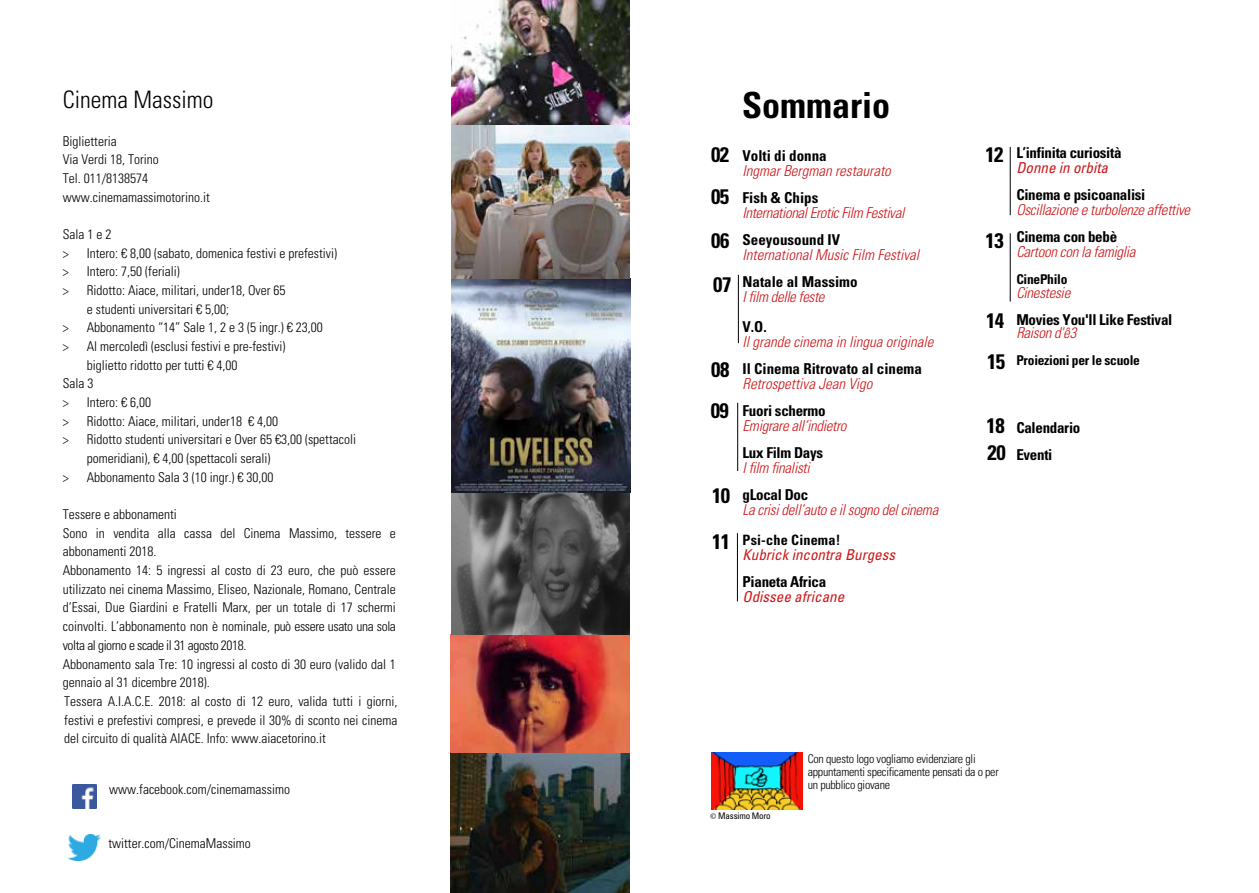
<style>
.page{position:relative;width:1259px;height:893px;background:#fff}
.page>*{position:absolute;margin:0;border:0;box-sizing:border-box;transform-origin:0 0}
.t1{font:700 condensed 36px "Univers";color:#000}
.t2{font:300 condensed 24px "Univers";color:#000}
.t3{font:700 condensed 21px/42.5px "Univers";letter-spacing:-.02em;color:#000}
.t4{font:italic 300 condensed 15px "Univers";letter-spacing:-.02em;color:#cd1619}
.t5{font:700 condensed 15px/27px "Univers";letter-spacing:-.02em;color:#000}
.t6{font:italic 300 condensed 15px "Univers";color:#cd1619}
.t7{font:700 condensed 15px "Univers";color:#000}
.t8{font:italic condensed 15px "Univers";color:#cd1619}
.t9{font:700 condensed 14.25px "Univers";letter-spacing:.01em;color:#000}
.t10{font:300 condensed 13.5px/18.6px "Univers";color:#000}
.t11{font:700 condensed 13.5px "Univers";letter-spacing:-.02em;color:#000}
.t12{font:300 condensed 12px/13.2px "Univers";letter-spacing:-.02em;color:#000}
.t13{font:condensed 9px "Univers";letter-spacing:-.02em;color:#000}
.s1{font-family:"Minion Pro";font-stretch:normal}
</style>
<div class="page">
<img style="left:451px;top:1px;width:178px;height:124px">
<img style="left:711px;top:753px;width:91px;height:56px">
<img style="left:451px;top:753px;width:178px;height:140px">
<img style="left:451px;top:125px;width:179px;height:628px">
<img style="left:67px;top:835px;width:34px;height:26px">
<img style="left:73px;top:785px;width:24px;height:23px">
<hr style="left:737px;top:403px;width:1px;height:68px;background:#000">
<hr style="left:737px;top:533px;width:1px;height:68px;background:#000">
<hr style="left:1010px;top:233px;width:1px;height:69px;background:#000">
<hr style="left:1010px;top:147px;width:1px;height:68px;background:#000">
<hr style="left:738px;top:275px;width:1px;height:68px;background:#000">
<h2 class="t2" style="left:63px;top:85px;width:152px">Cinema Massimo</h2>
<p class="t10" style="left:63px;top:132px;width:148px">Biglietteria<br>Via Verdi 18, Torino<br>Tel. 011/8138574 www.cinemamassimotorino.it</p>
<p class="t10" style="left:63px;top:225px;width:50px">Sala 1 e 2</p>
<p class="t10" style="left:63px;top:244px;width:276px">&gt; Intero: € 8,00 (sabato, domenica festivi e prefestivi)</p>
<p class="t10" style="left:63px;top:262px;width:118px">&gt; Intero: 7,50 (feriali)</p>
<p class="t10" style="left:63px;top:281px;width:224px">&gt; Ridotto: Aiace, militari, under18, Over 65</p>
<p class="t10" style="left:87px;top:300px;width:144px">e studenti universitari € 5,00;</p>
<p class="t10" style="left:63px;top:318px;width:262px">&gt; Abbonamento “14” Sale 1, 2 e 3 (5 ingr.) € 23,00</p>
<p class="t10" style="left:63px;top:337px;width:224px">&gt; Al mercoledì (esclusi festivi e pre-festivi)</p>
<p class="t10" style="left:87px;top:356px;width:152px">biglietto ridotto per tutti € 4,00</p>
<p class="t10" style="left:63px;top:374px;width:32px">Sala 3</p>
<p class="t10" style="left:63px;top:393px;width:90px">&gt; Intero: € 6,00</p>
<p class="t10" style="left:63px;top:412px;width:217px">&gt; Ridotto: Aiace, militari, under18 € 4,00</p>
<p class="t10" style="left:63px;top:430px;width:295px">&gt; Ridotto studenti universitari e Over 65 €3,00 (spettacoli</p>
<p class="t10" style="left:87px;top:449px;width:185px">pomeridiani), € 4,00 (spettacoli serali)</p>
<p class="t10" style="left:63px;top:468px;width:212px">&gt; Abbonamento Sala 3 (10 ingr.) € 30,00</p>
<p class="t10" style="left:63px;top:505px;width:336px">Tessere e abbonamenti<br>Sono in vendita alla cassa del Cinema Massimo, tessere e abbonamenti 2018.<br>Abbonamento 14: 5 ingressi al costo di 23 euro, che può essere utilizzato nei cinema Massimo, Eliseo, Nazionale, Romano, Centrale d’Essai, Due Giardini e Fratelli Marx, per un totale di 17 schermi coinvolti. L’abbonamento non è nominale, può essere usato una sola volta al giorno e scade il 31 agosto 2018.<br>Abbonamento sala Tre: 10 ingressi al costo di 30 euro (valido dal 1 gennaio al 31 dicembre 2018).<br>Tessera A.I.A.C.E. 2018: al costo di 12 euro, valida tutti i giorni, festivi e prefestivi compresi, e prevede il 30% di sconto nei cinema del circuito di qualità AIACE. Info: www.aiacetorino.it</p>
<p class="t10" style="left:109px;top:780px;width:182px">www.facebook.com/cinemamassimo</p>
<p class="t10" style="left:108px;top:834px;width:144px">twitter.com/CinemaMassimo</p>
<h3 class="t3" style="left:711px;top:133px;width:20px">02<br>05</h3>
<h3 class="t3" style="left:711px;top:219px;width:20px">06</h3>
<h3 class="t3" style="left:713px;top:263px;width:20px">07</h3>
<h3 class="t3" style="left:711px;top:348px;width:20px">08</h3>
<h3 class="t3" style="left:710px;top:390px;width:20px">09</h3>
<h3 class="t3" style="left:712px;top:474px;width:20px">10</h3>
<h3 class="t3" style="left:712px;top:521px;width:20px">11</h3>
<h1 class="t1" style="left:742px;top:83px;width:149px">Sommario</h1>
<p class="t7" style="left:742px;top:147px;width:86px">Volti di donna</p>
<p class="t6" style="left:742px;top:162px;width:150px">Ingmar Bergman restaurato</p>
<p class="t7" style="left:742px;top:189px;width:77px">Fish &amp; Chips</p>
<p class="t4" style="left:742px;top:204px;width:163px">International Erotic Film Festival</p>
<p class="t7" style="left:742px;top:231px;width:99px">Seeyousound IV</p>
<p class="t6" style="left:742px;top:246px;width:178px">International Music Film Festival</p>
<p class="t7" style="left:742px;top:273px;width:116px">Natale al Massimo</p>
<p class="t4" style="left:742px;top:288px;width:83px">I film delle feste</p>
<p class="t5" style="left:742px;top:313px;width:26px">V.O.</p>
<p class="t6" style="left:742px;top:333px;width:192px">Il grande cinema in lingua originale</p>
<p class="t7" style="left:742px;top:360px;width:181px">Il Cinema Ritrovato al cinema</p>
<p class="t6" style="left:742px;top:375px;width:131px">Retrospettiva Jean Vigo</p>
<p class="t5" style="left:742px;top:397px;width:85px">Fuori schermo</p>
<p class="t4" style="left:742px;top:417px;width:105px">Emigrare all’indietro</p>
<p class="t5" style="left:742px;top:439px;width:82px">Lux Film Days</p>
<p class="t4" style="left:742px;top:459px;width:69px">I film finalisti</p>
<p class="t5" style="left:742px;top:481px;width:67px">gLocal Doc</p>
<p class="t4" style="left:742px;top:501px;width:197px">La crisi dell’auto e il sogno del cinema</p>
<p class="t9" style="left:742px;top:531px;width:99px">Psi-che Cinema!</p>
<p class="t8" style="left:742px;top:545px;width:154px">Kubrick incontra Burgess</p>
<p class="t5" style="left:742px;top:568px;width:85px">Pianeta Africa</p>
<p class="t8" style="left:742px;top:587px;width:103px">Odissee africane</p>
<h3 class="t3" style="left:985px;top:133px;width:20px">12</h3>
<h3 class="t3" style="left:985px;top:219px;width:20px">13</h3>
<h3 class="t3" style="left:986px;top:299px;width:20px">14</h3>
<h3 class="t3" style="left:987px;top:340px;width:20px">15</h3>
<p class="t5" style="left:1016px;top:139px;width:107px">L’infinita curiosità</p>
<p class="t8" style="left:1016px;top:158px;width:93px">Donne in orbita</p>
<p class="t5" style="left:1016px;top:181px;width:130px">Cinema e psicoanalisi</p>
<p class="t4" style="left:1016px;top:201px;width:175px">Oscillazione e turbolenze affettive</p>
<p class="t5" style="left:1016px;top:223px;width:102px">Cinema con bebè</p>
<p class="t4" style="left:1016px;top:243px;width:121px">Cartoon con la famiglia</p>
<p class="t11" style="left:1016px;top:271px;width:53px">CinePhilo</p>
<p class="t4" style="left:1016px;top:283px;width:55px">Cinestesie</p>
<p class="t5" style="left:1016px;top:306px;width:157px">Movies You'll Like Festival</p>
<p class="t4" style="left:1016px;top:324px;width:61px">Raison d'ê3</p>
<p class="t11" style="left:1016px;top:352px;width:125px">Proiezioni per le scuole</p>
<h3 class="t3" style="left:986px;top:404px;width:20px">18</h3>
<h3 class="t3" style="left:987px;top:432px;width:20px">20</h3>
<p class="t5" style="left:1016px;top:414px;width:65px">Calendario<br>Eventi</p>
<p class="t13" style="left:710px;top:810px;width:62px"><span class="s1">©</span> Massimo Moro</p>
<p class="t12" style="left:808px;top:752px;width:192px">Con questo logo vogliamo evidenziare gli appuntamenti specificamente pensati da o per un pubblico giovane</p>
</div>
